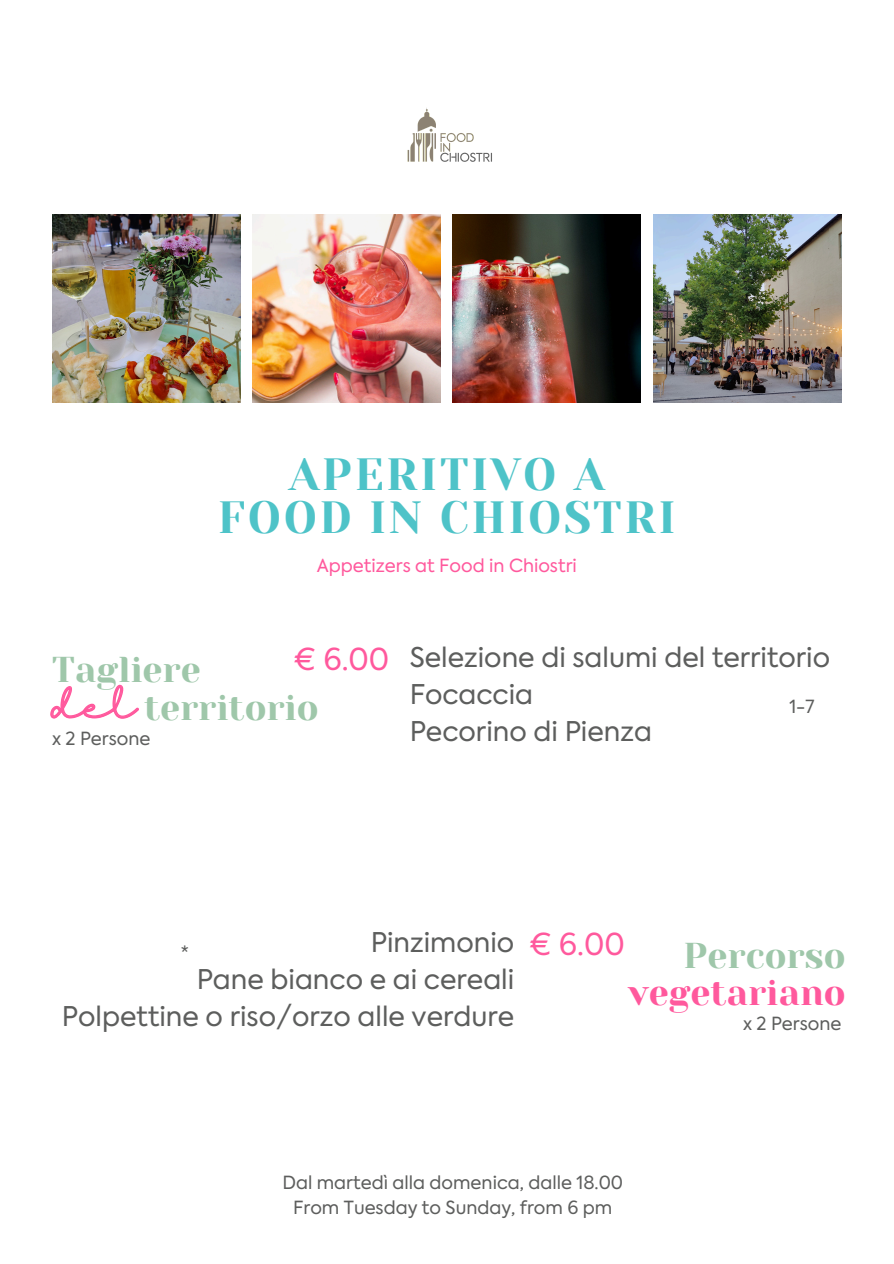
<style>
.page{position:relative;width:894px;height:1264px;background:#fff}
.page>*{position:absolute;margin:0;border:0;box-sizing:border-box;transform-origin:0 0}
.t1{font:45px "Yeseva One";letter-spacing:.055em;color:#4ec3c8}
.t2{font:35.85px "Yeseva One";color:#9fc7aa}
.t3{font:35.7px "Yeseva One";color:#ff599d}
.t4{font:35.7px "Yeseva One";color:#9fc7aa}
.t5{font:30px "Axiforma";color:#ff599d}
.t6{font:27px/37.2px "Axiforma";color:#5d5e5d}
.t7{font:18px "Axiforma";color:#5d5e5d}
.t8{font:18px "Axiforma";color:#ff599d}
.s1{font-family:"Halimun";color:rgb(0 0 0/0)}
</style>
<div class="page">
<img style="left:52px;top:214px;width:188px;height:188px">
<img style="left:653px;top:214px;width:188px;height:188px">
<img style="left:452px;top:214px;width:188px;height:188px">
<img style="left:252px;top:214px;width:188px;height:188px">
<img style="left:407px;top:108px;width:85px;height:54px">
<svg style="left:50px;top:684px;width:89px;height:35px"></svg>
<h1 class="t1" style="left:289px;top:448px;width:317px">APERITIVO A</h1>
<p class="t1" style="left:218px;top:492px;width:459px">FOOD IN CHIOSTRI</p>
<p class="t8" style="left:316px;top:558px;width:261px">Appetizers at Food in Chiostri</p>
<h3 class="t5" style="left:293px;top:647px;width:97px">€ 6.00</h3>
<p class="t2" style="left:52px;top:649px;width:150px">Tagliere</p>
<h2 class="t2" style="left:52px;top:687px;width:268px"><span class="s1">del</span> territorio</h2>
<p class="t7" style="left:52px;top:731px;width:100px">x 2 Persone</p>
<h2 class="t6" style="left:409px;top:641px;width:422px">Selezione di salumi del territorio<br>Focaccia<br>Pecorino di Pienza</h2>
<p class="t7" style="left:789px;top:699px;width:27px">1-7</p>
<h2 class="t6" style="left:62px;top:925px;width:453px;text-align:right">Pinzimonio<br>Pane bianco e ai cereali<br>Polpettine o riso/orzo alle verdure</h2>
<p class="t7" style="left:181px;top:945px;width:10px">*</p>
<h2 class="t5" style="left:529px;top:931px;width:97px">€ 6.00</h2>
<p class="t4" style="left:683px;top:935px;width:164px">Percorso</p>
<h3 class="t3" style="left:628px;top:972px;width:218px">vegetariano</h3>
<p class="t7" style="left:742px;top:1015px;width:100px">x 2 Persone</p>
<h3 class="t7" style="left:282px;top:1175px;width:342px">Dal martedì alla domenica, dalle 18.00</h3>
<h3 class="t7" style="left:293px;top:1199px;width:320px">From Tuesday to Sunday, from 6 pm</h3>
</div>
